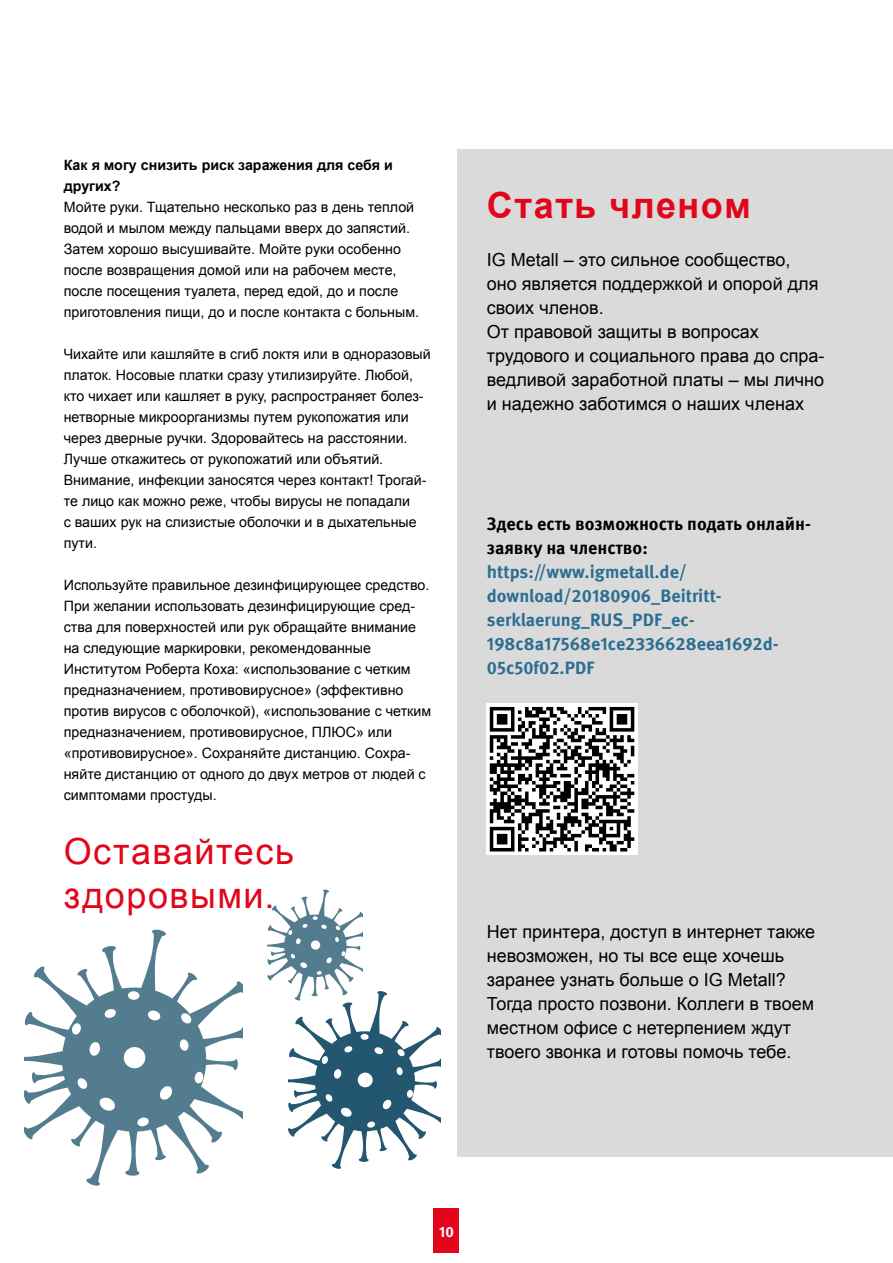
<style>
.page{position:relative;width:893px;height:1263px;background:#fff}
.page>*{position:absolute;margin:0;border:0;box-sizing:border-box;transform-origin:0 0}
.t1{font:36px/43.2px "Arial";letter-spacing:.04em;color:#e3051b}
.t2{font:700 36px "Arial";letter-spacing:.04em;color:#e3051b}
.t3{font:18px/24px "Arial";color:#000}
.t4{font:700 18px/24px "Meta IGM";color:#2b6e92}
.t5{font:700 18px/24px "Meta IGM";color:#000}
.t6{font:700 15px "Meta IGM";color:#fff}
.t7{font:14.25px/21px "Arial";color:#000}
.t8{font:700 14.25px/21px "Arial";color:#000}
</style>
<div class="page">
<div style="left:434px;top:1208px;width:25px;height:44px;background:#e3051b"></div>
<div style="left:457px;top:149px;width:436px;height:1008px;background:#dadada"></div>
<svg style="left:24px;top:929px;width:218px;height:257px"></svg>
<div style="left:124px;top:1047px;width:21px;height:21px;background:#fff;border-radius:50%"></div>
<svg style="left:99px;top:1097px;width:17px;height:14px"></svg>
<svg style="left:159px;top:1085px;width:14px;height:16px"></svg>
<svg style="left:179px;top:1039px;width:10px;height:12px"></svg>
<svg style="left:104px;top:1008px;width:12px;height:10px"></svg>
<svg style="left:89px;top:1041px;width:12px;height:15px"></svg>
<svg style="left:147px;top:1010px;width:14px;height:11px"></svg>
<svg style="left:180px;top:1012px;width:12px;height:12px"></svg>
<svg style="left:71px;top:1023px;width:10px;height:12px"></svg>
<svg style="left:137px;top:1117px;width:12px;height:10px"></svg>
<svg style="left:194px;top:1071px;width:10px;height:13px"></svg>
<div style="left:128px;top:991px;width:12px;height:9px;background:#fff;border-radius:50%"></div>
<svg style="left:77px;top:1077px;width:11px;height:13px"></svg>
<svg style="left:268px;top:889px;width:172px;height:280px"></svg>
<div style="left:486px;top:703px;width:152px;height:152px;background:#fff"></div>
<svg style="left:490px;top:707px;width:144px;height:144px"></svg>
<p class="t8" style="left:64px;top:155px;width:330px">Как я могу снизить риск заражения для себя и других?</p>
<p class="t7" style="left:64px;top:197px;width:357px">Мойте руки. Тщательно несколько раз в день теплой водой и мылом между пальцами вверх до запястий.<br>Затем хорошо высушивайте. Мойте руки особенно после возвращения домой или на рабочем месте, после посещения туалета, перед едой, до и после приготовления пищи, до и после контакта с больным.</p>
<p class="t7" style="left:64px;top:344px;width:369px">Чихайте или кашляйте в сгиб локтя или в одноразовый платок. Носовые платки сразу утилизируйте. Любой, кто чихает или кашляет в руку, распространяет болез&shy;нетворные микроорганизмы путем рукопожатия или через дверные ручки. Здоровайтесь на расстоянии.<br>Лучше откажитесь от рукопожатий или объятий.<br>Внимание, инфекции заносятся через контакт! Трогай&shy;те лицо как можно реже, чтобы вирусы не попадали<br>с ваших рук на слизистые оболочки и в дыхательные пути.</p>
<p class="t7" style="left:64px;top:575px;width:369px">Используйте правильное дезинфицирующее средство.<br>При желании использовать дезинфицирующие сред&shy;ства для поверхностей или рук обращайте внимание на следующие маркировки, рекомендованные Институтом Роберта Коха: «использование с четким предназначением, противовирусное» (эффективно против вирусов с оболочкой), «использование с четким предназначением, противовирусное, ПЛЮС» или «противовирусное». Сохраняйте дистанцию. Сохра&shy;няйте дистанцию от одного до двух метров от людей с симптомами простуды.</p>
<h1 class="t1" style="left:64px;top:830px;width:232px">Оставайтесь здоровыми.</h1>
<h1 class="t2" style="left:487px;top:182px;width:265px">Стать членом</h1>
<p class="t3" style="left:487px;top:248px;width:339px">IG Metall – это сильное сообщество, оно является поддержкой и опорой для своих членов.<br>От правовой защиты в вопросах трудового и социального права до спра&shy;ведливой заработной платы – мы лично и надежно заботимся о наших членах</p>
<p class="t5" style="left:487px;top:511px;width:326px">Здесь есть возможность подать онлайн&shy;заявку на членство:</p>
<p class="t4" style="left:487px;top:559px;width:293px">https://www.igmetall.de/ download/20180906_Beitritt&shy;serklaerung_RUS_PDF_ec-<br>198c8a17568e1ce2336628eea1692d-<br>05c50f02.PDF</p>
<p class="t3" style="left:487px;top:920px;width:330px">Нет принтера, доступ в интернет также невозможен, но ты все еще хочешь заранее узнать больше о IG Metall?<br>Тогда просто позвони. Коллеги в твоем местном офисе с нетерпением ждут твоего звонка и готовы помочь тебе.</p>
<p class="t6" style="left:439px;top:1220px;width:16px">10</p>
</div>
